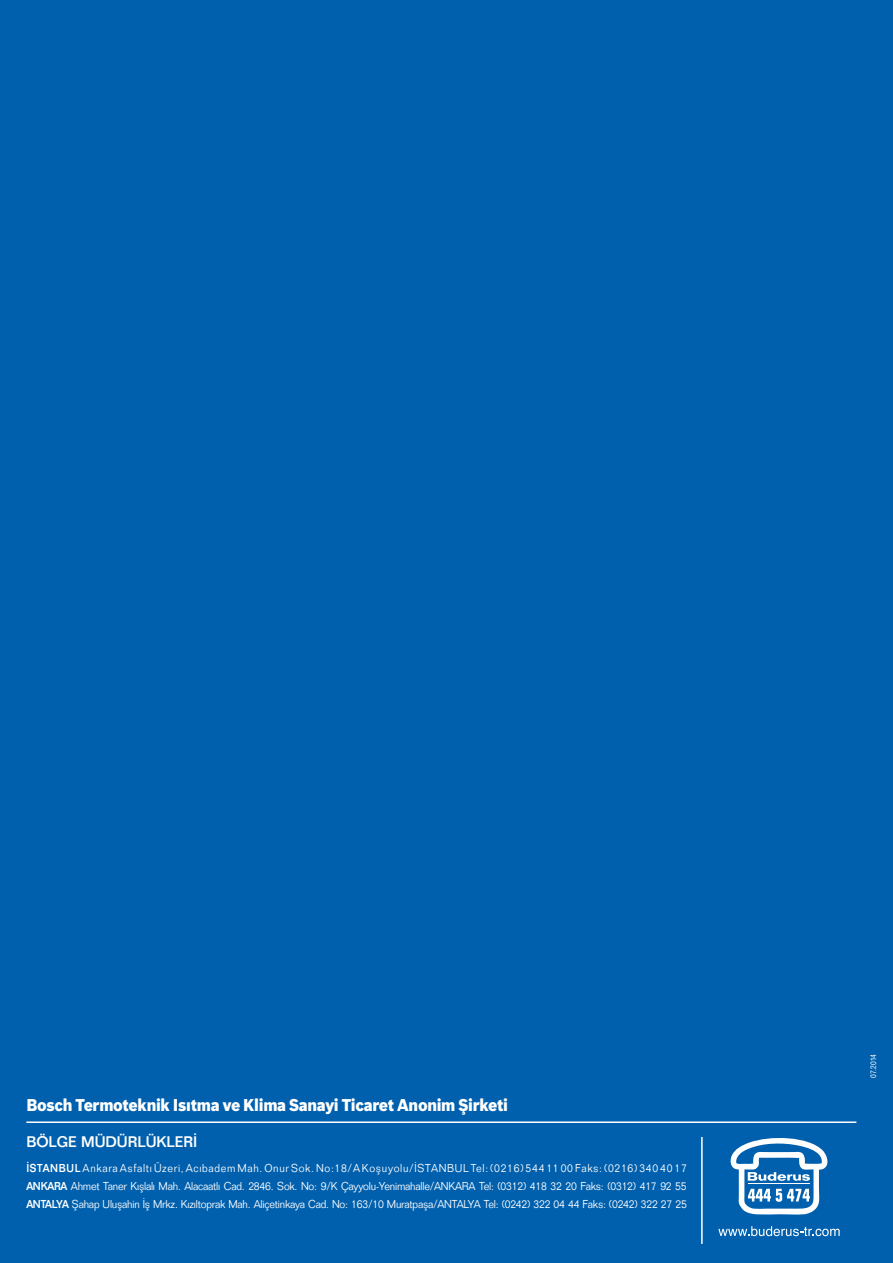
<style>
.page{position:relative;width:893px;height:1263px;background:#0060ae}
.page>*{position:absolute;margin:0;border:0;box-sizing:border-box;transform-origin:0 0}
.t1{font:900 16.65px "Bosch Sans Turkish";letter-spacing:-.02em;color:#fff;scale:.93 1}
.t2{font:500 15px "Folio Std";color:#fff}
.t3{font:300 11.25px/18px "Folio Std";letter-spacing:-.02em;color:#fff;text-align:justify;scale:.93 1}
.t4{font:condensed 7.5px "Helvetica LT Std";color:#fff}
.s1{font-weight:500}
</style>
<div class="page">
<hr style="left:26px;top:1121px;width:830px;height:2px;background:#fff">
<hr style="left:701px;top:1137px;width:2px;height:107px;background:#fff">
<svg style="left:730px;top:1138px;width:98px;height:77px"></svg>
<svg style="left:718px;top:1226px;width:122px;height:10px"></svg>
<h1 class="t1" style="left:26px;top:1095px;width:519px">Bosch Termoteknik Isıtma ve Klima Sanayi Ticaret Anonim Şirketi</h1>
<h2 class="t2" style="left:26px;top:1132px;width:173px">BÖLGE MÜDÜRLÜKLERİ</h2>
<p class="t3" style="left:26px;top:1158px;width:712px"><span class="s1">İSTANBUL</span> Ankara Asfaltı Üzeri, Acıbadem Mah. Onur Sok. No:18/A Koşuyolu/İSTANBUL Tel: (0216) 544 11 00 Faks: (0216) 340 40 17<br><span class="s1">ANKARA</span> Ahmet Taner Kışlalı Mah. Alacaatlı Cad. 2846. Sok. No: 9/K Çayyolu-Yenimahalle/ANKARA Tel: (0312) 418 32 20 Faks: (0312) 417 92 55<br><span class="s1">ANTALYA</span> Şahap Uluşahin İş Mrkz. Kızıltoprak Mah. Aliçetinkaya Cad. No: 163/10 Muratpaşa/ANTALYA Tel: (0242) 322 04 44 Faks: (0242) 322 27 25</p>
<p class="t4" style="left:869px;top:1078px;width:26px;rotate:-90deg">07.2014</p>
</div>
